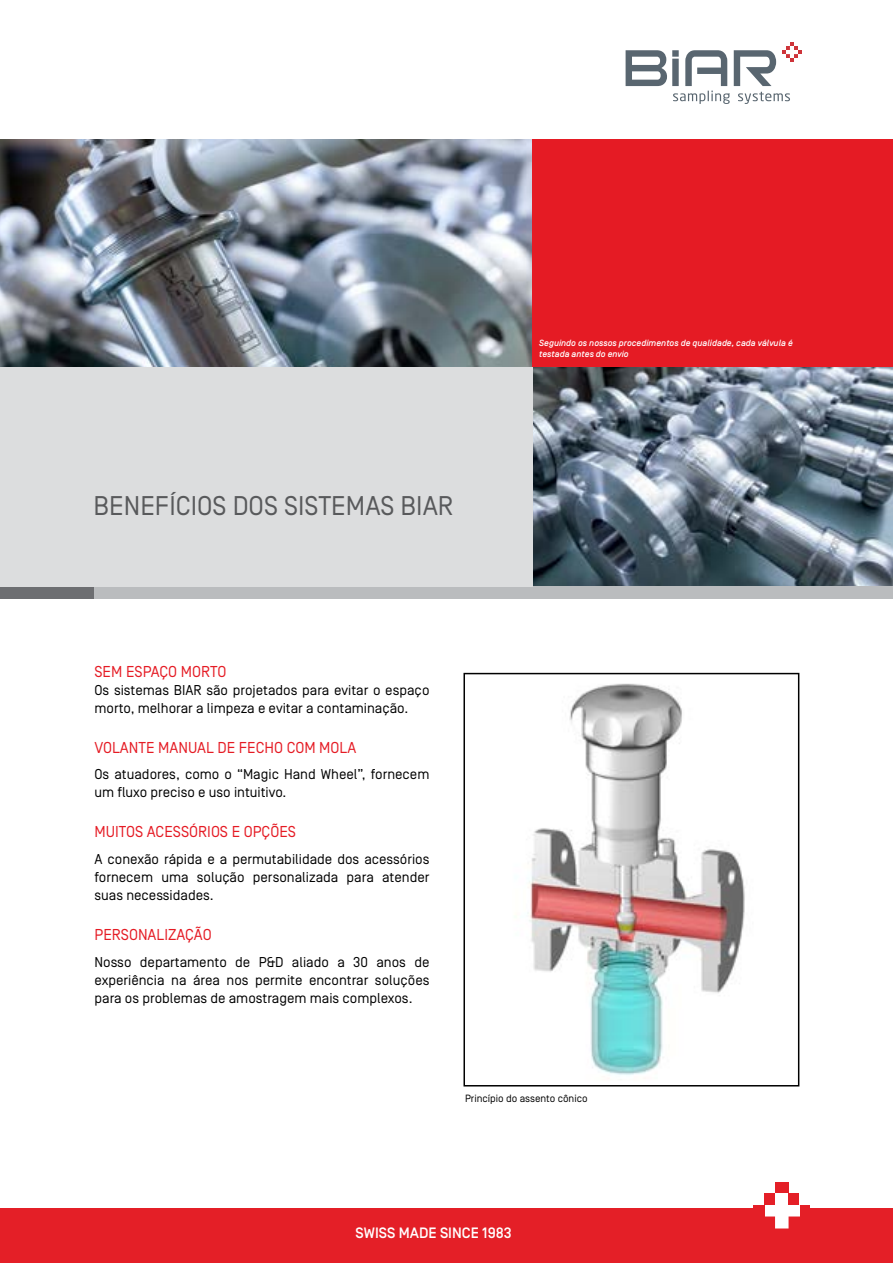
<style>
.page{position:relative;width:893px;height:1263px;background:#fff}
.page>*{position:absolute;margin:0;border:0;box-sizing:border-box;transform-origin:0 0}
.t1{font:27px "Simplon Norm";color:#58595b}
.t2{font:15.75px "Simplon Norm";color:#e51b24}
.t3{font:500 15px "Simplon Norm";color:#fff}
.t4{font:14.25px/18px "Simplon Norm";color:#000}
.t5{font:10.5px "Simplon Norm";color:#000}
.t6{font:italic 500 9px/10.8px "Simplon Norm";color:#fff}
</style>
<div class="page">
<img style="left:527px;top:683px;width:218px;height:392px">
<div style="left:463px;top:673px;width:336px;height:413px;border:2px solid #000"></div>
<img style="left:532px;top:367px;width:361px;height:219px">
<img style="left:0;top:140px;width:532px;height:227px">
<div style="left:0;top:586px;width:893px;height:13px;background:#babcbe"></div>
<div style="left:0;top:394px;width:94px;height:205px;background:#6d6e71"></div>
<div style="left:0;top:367px;width:532px;height:219px;background:#dcddde"></div>
<div style="left:532px;top:140px;width:361px;height:227px;background:#e51b24"></div>
<div style="left:0;top:1207px;width:893px;height:56px;background:#e41f27"></div>
<svg style="left:764px;top:1192px;width:36px;height:36px"></svg>
<div style="left:753px;top:1204px;width:11px;height:12px;background:#e41f27"></div>
<div style="left:765px;top:1192px;width:10px;height:12px;background:#e41f27"></div>
<div style="left:775px;top:1182px;width:13px;height:10px;background:#e41f27"></div>
<div style="left:788px;top:1192px;width:11px;height:12px;background:#e41f27"></div>
<div style="left:800px;top:1204px;width:10px;height:12px;background:#e41f27"></div>
<svg style="left:626px;top:43px;width:175px;height:61px"></svg>
<h1 class="t1" style="left:94px;top:491px;width:361px">BENEFÍCIOS DOS SISTEMAS BIAR</h1>
<p class="t6" style="left:539px;top:338px;width:255px">Seguindo os nossos procedimentos de qualidade, cada válvula é testada antes do envio</p>
<p class="t2" style="left:94px;top:663px;width:133px">SEM ESPAÇO MORTO</p>
<p class="t4" style="left:94px;top:681px;width:336px">Os sistemas BIAR são projetados para evitar o espaço morto, melhorar a limpeza e evitar a contaminação.</p>
<p class="t2" style="left:94px;top:739px;width:263px">VOLANTE MANUAL DE FECHO COM MOLA</p>
<p class="t4" style="left:94px;top:766px;width:336px">Os atuadores, como o “Magic Hand Wheel”, fornecem um fluxo preciso e uso intuitivo.</p>
<p class="t2" style="left:94px;top:824px;width:203px">MUITOS ACESSÓRIOS E OPÇÕES</p>
<p class="t4" style="left:94px;top:850px;width:336px;text-align:justify">A conexão rápida e a permutabilidade dos acessórios fornecem uma solução personalizada para atender suas necessidades.</p>
<p class="t2" style="left:94px;top:926px;width:119px">PERSONALIZAÇÃO</p>
<p class="t4" style="left:94px;top:953px;width:336px;text-align:justify">Nosso departamento de P&amp;D aliado a 30 anos de experiência na área nos permite encontrar soluções para os problemas de amostragem mais complexos.</p>
<p class="t5" style="left:465px;top:1092px;width:124px">Princípio do assento cônico</p>
<p class="t3" style="left:356px;top:1225px;width:158px">SWISS MADE SINCE 1983</p>
</div>
